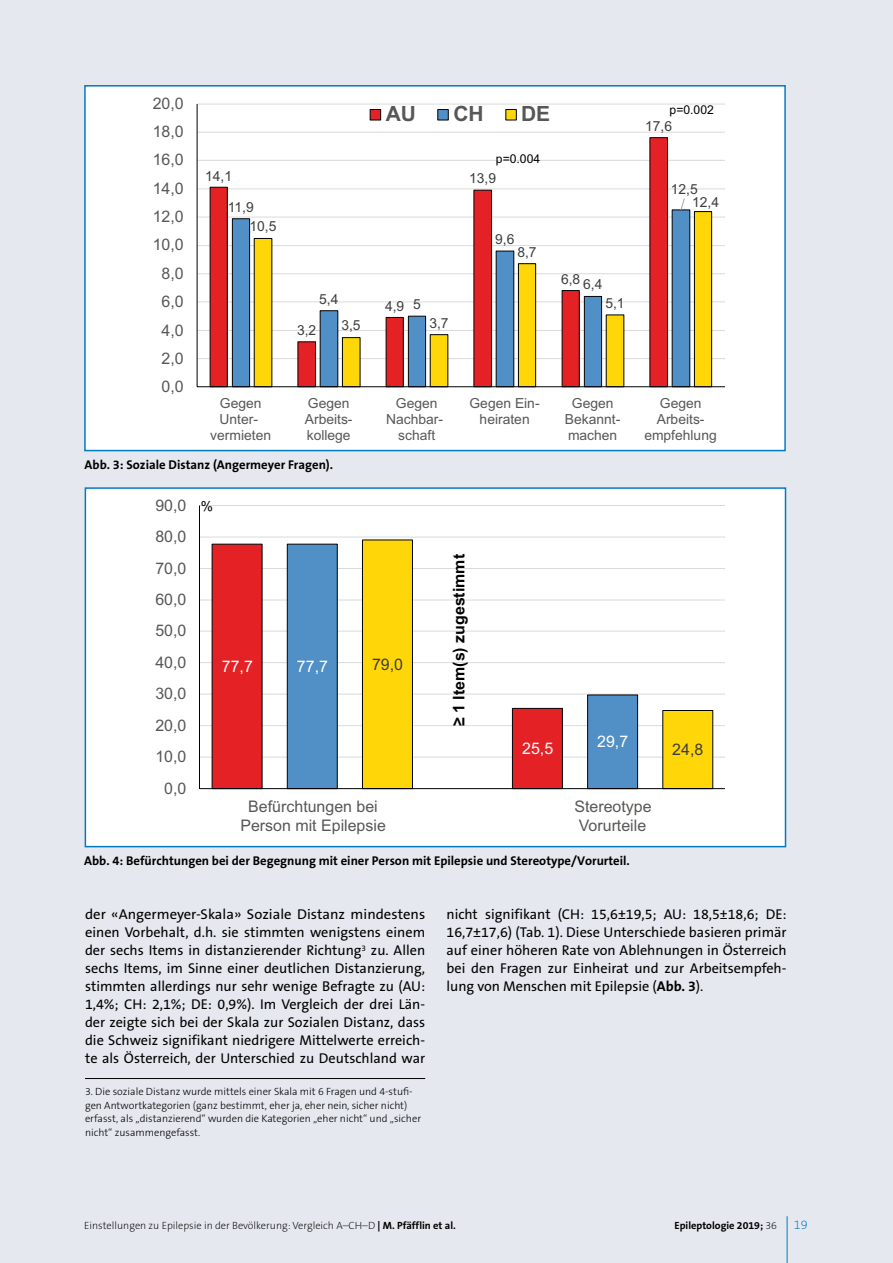
<style>
.page{position:relative;width:893px;height:1263px;background:#e5e9ef}
.page>*{position:absolute;margin:0;border:0;box-sizing:border-box;transform-origin:0 0}
.t1{font:700 21px "Arial";color:#575756}
.t2{font:15.9px/18.5px "Arial";color:#575756;text-align:center}
.t3{font:700 15.9px "Arial";color:#000204}
.t4{font:15.9px "Arial";color:#fff}
.t5{font:15.9px "Arial";color:#3c3d3d}
.t6{font:14.25px/18px "The Sans B W5 Plain";color:#000;text-align:justify}
.t7{font:13.8px/15.9px "Arial";color:#575756;text-align:center}
.t8{font:13.8px "Arial";color:#3c3d3d}
.t9{font:13.8px "Arial";color:#000204}
.t10{font:700 12.75px "The Sans B W7";color:#000}
.t11{font:200 12.75px "The Sans B W2";color:#007bc2}
.t12{font:12.15px "Arial";color:#000204}
.t13{font:300 10.5px/13.5px "The Sans B W3";color:#000}
.t14{font:200 10.5px "The Sans B W2";color:#000}
.t15{font:700 10.5px "The Sans B W7";color:#000}
.s1{font-family:"The Sans B W7";font-weight:700}
.s2{font-family:"The Sans B W2";font-weight:200}
</style>
<div class="page">
<hr style="left:787px;top:1216px;width:1px;height:47px;background:#007bc2">
<div style="left:85px;top:86px;width:700px;height:365px;background:#fff"></div>
<hr style="left:197px;top:104px;width:528px;height:1px;background:#dadad7">
<hr style="left:197px;top:132px;width:528px;height:1px;background:#dadad7">
<hr style="left:197px;top:160px;width:528px;height:1px;background:#dadad7">
<hr style="left:197px;top:188px;width:528px;height:1px;background:#dadad7">
<hr style="left:197px;top:217px;width:528px;height:1px;background:#dadad7">
<hr style="left:197px;top:245px;width:528px;height:1px;background:#dadad7">
<hr style="left:197px;top:273px;width:528px;height:1px;background:#dadad7">
<hr style="left:197px;top:301px;width:528px;height:1px;background:#dadad7">
<hr style="left:197px;top:330px;width:528px;height:1px;background:#dadad7">
<hr style="left:197px;top:358px;width:528px;height:1px;background:#dadad7">
<svg style="left:209px;top:137px;width:459px;height:251px"></svg>
<svg style="left:232px;top:209px;width:459px;height:179px"></svg>
<svg style="left:253px;top:211px;width:459px;height:177px"></svg>
<hr style="left:197px;top:104px;width:1px;height:283px;background:#000204">
<hr style="left:197px;top:386px;width:528px;height:1px;background:#000204">
<svg style="left:680px;top:198px;width:5px;height:13px"></svg>
<div style="left:370px;top:109px;width:11px;height:11px;background:#e42225;border:1px solid #000204"></div>
<div style="left:437px;top:109px;width:12px;height:11px;background:#518fc7;border:1px solid #000204"></div>
<div style="left:505px;top:109px;width:12px;height:11px;background:#ffd709;border:1px solid #000204"></div>
<div style="left:84px;top:85px;width:702px;height:366px;border:2px solid #007bc2"></div>
<div style="left:85px;top:488px;width:700px;height:359px;background:#fff"></div>
<hr style="left:199px;top:505px;width:526px;height:1px;background:#dadad7">
<hr style="left:199px;top:537px;width:526px;height:1px;background:#dadad7">
<hr style="left:199px;top:568px;width:526px;height:1px;background:#dadad7">
<hr style="left:199px;top:600px;width:526px;height:1px;background:#dadad7">
<hr style="left:199px;top:631px;width:526px;height:1px;background:#dadad7">
<hr style="left:199px;top:662px;width:526px;height:1px;background:#dadad7">
<hr style="left:199px;top:694px;width:526px;height:1px;background:#dadad7">
<hr style="left:199px;top:725px;width:526px;height:1px;background:#dadad7">
<hr style="left:199px;top:757px;width:526px;height:1px;background:#dadad7">
<div style="left:587px;top:694px;width:51px;height:95px;background:#518fc7;border:1px solid #000204"></div>
<div style="left:662px;top:710px;width:51px;height:79px;background:#ffd709"></div>
<svg style="left:211px;top:543px;width:352px;height:245px"></svg>
<hr style="left:199px;top:505px;width:1px;height:284px;background:#000204">
<hr style="left:199px;top:788px;width:526px;height:1px;background:#000204">
<div style="left:85px;top:487px;width:701px;height:360px;border:2px solid #007bc2"></div>
<hr style="left:85px;top:1078px;width:340px;height:1px;background:#000">
<p class="t2" style="left:153px;top:94px;width:33px">20,0</p>
<p class="t2" style="left:153px;top:123px;width:33px">18,0</p>
<p class="t2" style="left:153px;top:151px;width:33px">16,0</p>
<p class="t2" style="left:153px;top:179px;width:33px">14,0</p>
<p class="t2" style="left:153px;top:207px;width:33px">12,0</p>
<p class="t2" style="left:153px;top:236px;width:33px">10,0</p>
<p class="t2" style="left:162px;top:264px;width:24px">8,0</p>
<p class="t2" style="left:162px;top:292px;width:24px">6,0</p>
<p class="t2" style="left:162px;top:321px;width:24px">4,0</p>
<p class="t2" style="left:162px;top:349px;width:24px">2,0</p>
<p class="t2" style="left:162px;top:377px;width:24px">0,0</p>
<p class="t8" style="left:205px;top:167px;width:28px">14,1</p>
<p class="t8" style="left:228px;top:198px;width:27px">11,9</p>
<p class="t8" style="left:250px;top:217px;width:28px">10,5</p>
<h1 class="t1" style="left:386px;top:100px;width:32px">AU</h1>
<h1 class="t1" style="left:453px;top:100px;width:32px">CH</h1>
<h1 class="t1" style="left:521px;top:100px;width:31px">DE</h1>
<p class="t12" style="left:670px;top:101px;width:46px">p=0.002</p>
<p class="t12" style="left:496px;top:151px;width:46px">p=0.004</p>
<p class="t8" style="left:645px;top:117px;width:28px">17,6</p>
<p class="t8" style="left:319px;top:290px;width:21px">5,4</p>
<p class="t8" style="left:413px;top:295px;width:9px">5</p>
<p class="t8" style="left:385px;top:297px;width:21px">4,9</p>
<p class="t8" style="left:297px;top:321px;width:21px">3,2</p>
<p class="t8" style="left:341px;top:317px;width:21px">3,5</p>
<p class="t8" style="left:429px;top:314px;width:21px">3,7</p>
<p class="t8" style="left:469px;top:169px;width:28px">13,9</p>
<p class="t8" style="left:495px;top:230px;width:21px">9,6</p>
<p class="t8" style="left:517px;top:243px;width:21px">8,7</p>
<p class="t8" style="left:561px;top:270px;width:21px">6,8</p>
<p class="t8" style="left:583px;top:275px;width:21px">6,4</p>
<p class="t8" style="left:605px;top:294px;width:21px">5,1</p>
<p class="t8" style="left:671px;top:180px;width:28px">12,5</p>
<p class="t8" style="left:692px;top:193px;width:28px">12,4</p>
<p class="t7" style="left:210px;top:395px;width:62px">Gegen<br>Unter&shy;vermieten</p>
<p class="t7" style="left:305px;top:395px;width:49px;text-align:left">Gegen<br>Arbeits&shy;kollege</p>
<p class="t7" style="left:386px;top:396px;width:58px">Gegen<br>Nachbar&shy;schaft</p>
<p class="t7" style="left:469px;top:396px;width:72px">Gegen Ein&shy;heiraten</p>
<p class="t7" style="left:565px;top:396px;width:57px">Gegen<br>Bekannt&shy;machen</p>
<p class="t7" style="left:644px;top:396px;width:74px">Gegen<br>Arbeits&shy;empfehlung</p>
<p class="t10" style="left:85px;top:457px;width:250px">Abb. 3: Soziale Distanz (Angermeyer Fragen).</p>
<p class="t2" style="left:155px;top:496px;width:33px">90,0</p>
<p class="t2" style="left:155px;top:527px;width:33px">80,0</p>
<p class="t2" style="left:155px;top:559px;width:33px">70,0</p>
<p class="t2" style="left:155px;top:590px;width:33px">60,0</p>
<p class="t2" style="left:155px;top:621px;width:33px">50,0</p>
<p class="t2" style="left:155px;top:653px;width:33px">40,0</p>
<p class="t2" style="left:155px;top:684px;width:33px">30,0</p>
<p class="t2" style="left:155px;top:716px;width:33px">20,0</p>
<p class="t2" style="left:155px;top:747px;width:33px">10,0</p>
<p class="t2" style="left:164px;top:779px;width:24px">0,0</p>
<p class="t9" style="left:201px;top:497px;width:14px">%</p>
<p class="t4" style="left:222px;top:656px;width:33px">77,7</p>
<p class="t4" style="left:297px;top:656px;width:33px">77,7</p>
<p class="t5" style="left:372px;top:654px;width:33px">79,0</p>
<p class="t3" style="left:448px;top:726px;width:173px;rotate:-90deg">≥ 1 Item(s) zugestimmt</p>
<p class="t4" style="left:522px;top:738px;width:33px">25,5</p>
<p class="t4" style="left:597px;top:731px;width:33px">29,7</p>
<p class="t2" style="left:240px;top:797px;width:147px">Befürchtungen bei<br>Person mit Epilepsie</p>
<p class="t2" style="left:574px;top:797px;width:79px;text-align:left">Stereotype<br>Vorurteile</p>
<p class="t10" style="left:84px;top:853px;width:547px">Abb. 4: Befürchtungen bei der Begegnung mit einer Person mit Epilepsie und Stereotype/Vorurteil.</p>
<p class="t5" style="left:672px;top:739px;width:33px">24,8</p>
<p class="t6" style="left:85px;top:906px;width:342px">der «Angermeyer-Skala» Soziale Distanz mindestens einen Vorbehalt, d.h. sie stimmten wenigstens einem der sechs Items in distanzierender Richtung<sup>3</sup> zu. Allen sechs Items, im Sinne einer deutlichen Distanzierung, stimmten allerdings nur sehr wenige Befragte zu (AU:<br>1,4%; CH: 2,1%; DE: 0,9%). Im Vergleich der drei Län&shy;der zeigte sich bei der Skala zur Sozialen Distanz, dass die Schweiz signifikant niedrigere Mittelwerte erreich&shy;te als Österreich, der Unterschied zu Deutschland war</p>
<p class="t6" style="left:446px;top:906px;width:342px">nicht signifikant (CH: 15,6±19,5; AU: 18,5±18,6; DE:<br>16,7±17,6) (Tab. 1). Diese Unterschiede basieren primär auf einer höheren Rate von Ablehnungen in Österreich bei den Fragen zur Einheirat und zur Arbeitsempfeh&shy;lung von Menschen mit Epilepsie (<span class="s1">Abb. 3</span>).</p>
<p class="t13" style="left:85px;top:1085px;width:337px">3. Die soziale Distanz wurde mittels einer Skala mit 6 Fragen und 4-stufi&shy;gen Antwortkategorien (ganz bestimmt, eher ja, eher nein, sicher nicht) erfasst, als „distanzierend“ wurden die Kategorien „eher nicht“ und „sicher nicht“ zusammengefasst.</p>
<p class="t14" style="left:84px;top:1219px;width:373px">Einstellungen zu Epilepsie in der Bevölkerung: Vergleich A–CH–D <span class="s1">| M. Pfäfflin et al.</span></p>
<p class="t15" style="left:674px;top:1218px;width:104px">Epileptologie 2019; <span class="s2">36</span></p>
<p class="t11" style="left:794px;top:1216px;width:16px">19</p>
</div>
